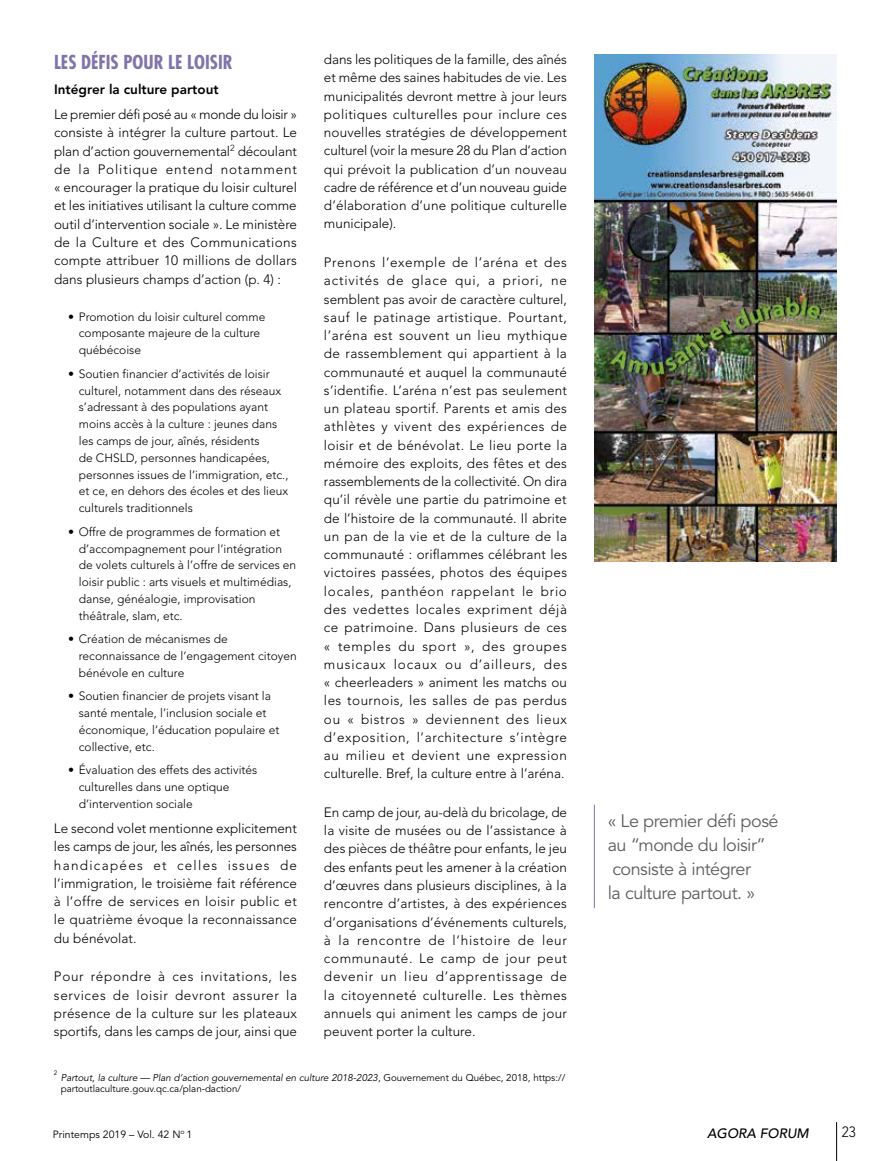
<style>
.page{position:relative;width:891px;height:1161px;background:#fff}
.page>*{position:absolute;margin:0;border:0;box-sizing:border-box;transform-origin:0 0}
.t1{font:700 condensed 18.75px "Futura";color:#8174ab}
.t2{font:18px/24px "Avenir";letter-spacing:-.03em;color:#5e5e5f}
.t3{font:300 14.85px "Avenir";color:#000;scale:.91 1}
.t4{font:300 13.5px/18.3px "Avenir";letter-spacing:.015em;color:#000;text-align:justify}
.t5{font:800 13.5px "Avenir";color:#000}
.t6{font:italic 500 13.5px "Avenir";color:#000}
.t7{font:300 12px/16.8px "Avenir";color:#000}
.t8{font:10.5px "Avenir";color:#000}
.t9{font:9.75px/11.2px "Avenir";color:#000}
.t10{font:6.3px "Avenir";color:#000}
.s1{font-style:italic}
</style>
<div class="page">
<img style="left:594px;top:54px;width:243px;height:508px">
<hr style="left:594px;top:805px;width:1px;height:103px;background:#8174ab">
<hr style="left:836px;top:1122px;width:1px;height:39px;background:#000">
<h1 class="t1" style="left:54px;top:54px;width:180px">LES DÉFIS POUR LE LOISIR</h1>
<p class="t5" style="left:54px;top:84px;width:166px">Intégrer la culture partout</p>
<p class="t4" style="left:54px;top:106px;width:245px">Le premier défi posé au « monde du loisir » consiste à intégrer la culture partout. Le plan d’action gouvernemental<sup>2</sup> découlant de la Politique entend notamment « encourager la pratique du loisir culturel et les initiatives utilisant la culture comme outil d’intervention sociale ». Le ministère de la Culture et des Communications compte attribuer 10 millions de dollars dans plusieurs champs d’action (p. 4) :</p>
<p class="t7" style="left:79px;top:309px;width:188px;text-indent:-11px">• Promotion du loisir culturel comme composante majeure de la culture québécoise</p>
<p class="t7" style="left:79px;top:366px;width:211px;text-indent:-11px">• Soutien financier d’activités de loisir culturel, notamment dans des réseaux s’adressant à des populations ayant moins accès à la culture : jeunes dans les camps de jour, aînés, résidents<br>de CHSLD, personnes handicapées, personnes issues de l’immigration, etc., et ce, en dehors des écoles et des lieux culturels traditionnels</p>
<p class="t7" style="left:79px;top:524px;width:219px;text-indent:-11px">• Offre de programmes de formation et d’accompagnement pour l’intégration de volets culturels à l’offre de services en loisir public : arts visuels et multimédias, danse, généalogie, improvisation théâtrale, slam, etc.</p>
<p class="t7" style="left:79px;top:632px;width:219px;text-indent:-11px">• Création de mécanismes de reconnaissance de l’engagement citoyen bénévole en culture</p>
<p class="t7" style="left:79px;top:689px;width:202px;text-indent:-11px">• Soutien financier de projets visant la santé mentale, l’inclusion sociale et économique, l’éducation populaire et collective, etc.</p>
<p class="t7" style="left:79px;top:763px;width:180px;text-indent:-11px">• Évaluation des effets des activités culturelles dans une optique d’intervention sociale</p>
<p class="t4" style="left:54px;top:820px;width:245px">Le second volet mentionne explicitement les camps de jour, les aînés, les personnes handicapées et celles issues de l’immigration, le troisième fait référence à l’offre de services en loisir public et le quatrième évoque la reconnaissance du bénévolat.</p>
<p class="t4" style="left:54px;top:969px;width:245px">Pour répondre à ces invitations, les services de loisir devront assurer la présence de la culture sur les plateaux sportifs, dans les camps de jour, ainsi que</p>
<p class="t4" style="left:324px;top:51px;width:245px">dans les politiques de la famille, des aînés et même des saines habitudes de vie. Les municipalités devront mettre à jour leurs politiques culturelles pour inclure ces nouvelles stratégies de développement culturel (voir la mesure 28 du Plan d’action qui prévoit la publication d’un nouveau cadre de référence et d’un nouveau guide d’élaboration d’une politique culturelle municipale).</p>
<p class="t4" style="left:324px;top:254px;width:245px">Prenons l’exemple de l’aréna et des activités de glace qui, a priori, ne semblent pas avoir de caractère culturel, sauf le patinage artistique. Pourtant, l’aréna est souvent un lieu mythique de rassemblement qui appartient à la communauté et auquel la communauté s’identifie. L’aréna n’est pas seulement un plateau sportif. Parents et amis des athlètes y vivent des expériences de loisir et de bénévolat. Le lieu porte la mémoire des exploits, des fêtes et des rassemblements de la collectivité. On dira qu’il révèle une partie du patrimoine et de l’histoire de la communauté. Il abrite un pan de la vie et de la culture de la communauté : oriflammes célébrant les victoires passées, photos des équipes locales, panthéon rappelant le brio des vedettes locales expriment déjà ce patrimoine. Dans plusieurs de ces « temples du sport », des groupes musicaux locaux ou d’ailleurs, des « cheerleaders » animent les matchs ou les tournois, les salles de pas perdus ou « bistros » deviennent des lieux d’exposition, l’architecture s’intègre au milieu et devient une expression culturelle. Bref, la culture entre à l’aréna.</p>
<p class="t4" style="left:324px;top:804px;width:245px">En camp de jour, au-delà du bricolage, de la visite de musées ou de l’assistance à des pièces de théâtre pour enfants, le jeu des enfants peut les amener à la création d’œuvres dans plusieurs disciplines, à la rencontre d’artistes, à des expériences d’organisations d’événements culturels, à la rencontre de l’histoire de leur communauté. Le camp de jour peut devenir un lieu d’apprentissage de la citoyenneté culturelle. Les thèmes annuels qui animent les camps de jour peuvent porter la culture.</p>
<p class="t10" style="left:54px;top:1070px;width:5px">2</p>
<p class="t9" style="left:61px;top:1073px;width:506px"><span class="s1">Partout, la culture — Plan d’action gouvernemental en culture 2018-2023</span>, Gouvernement du Québec, 2018, https:// partoutlaculture.gouv.qc.ca/plan-daction/</p>
<h2 class="t2" style="left:608px;top:811px;width:172px">« Le premier défi posé au “monde du loisir” consiste à intégrer<br>la culture partout. »</h2>
<p class="t8" style="left:53px;top:1130px;width:141px">Printemps 2019 – Vol. 42 N<sup>o</sup> 1</p>
<p class="t6" style="left:707px;top:1125px;width:103px">AGORA FORUM</p>
<p class="t3" style="left:842px;top:1126px;width:17px">23</p>
</div>
